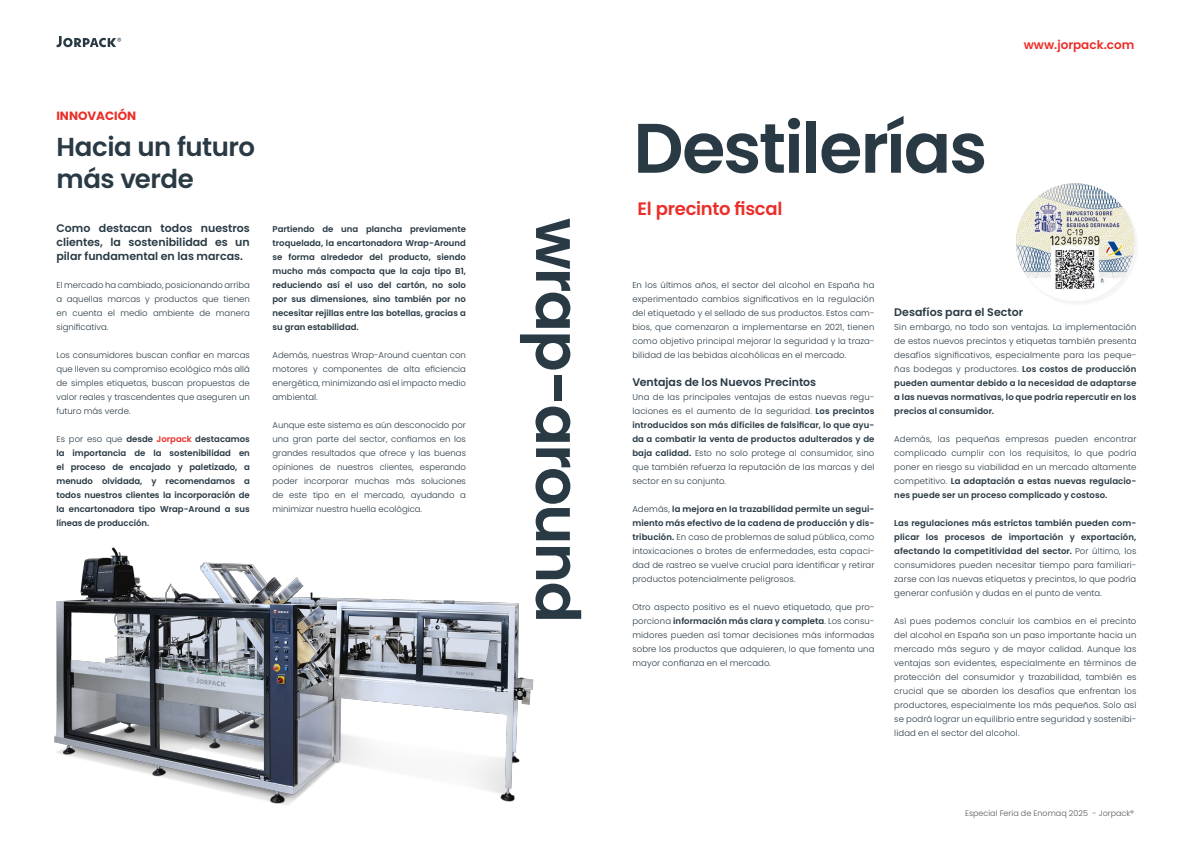
<style>
.page{position:relative;width:1191px;height:842px;background:#fff}
.page>*{position:absolute;margin:0;border:0;box-sizing:border-box;transform-origin:0 0}
.t1{font:600 70px "Poppins";letter-spacing:-.03em;color:#293a45}
.t2{font:600 61px "Poppins";letter-spacing:-.03em;color:#293a45}
.t3{font:600 26px/32.4px "Poppins";letter-spacing:-.02em;color:#293a45}
.t4{font:600 18px "Poppins";letter-spacing:-.015em;color:#eb2e29}
.t5{font:600 12px "Poppins";color:#eb2e29}
.t6{font:700 12px "Poppins";color:#eb2e29}
.t7{font:600 11px/14px "Poppins";color:#293a45;text-align:justify}
.t8{font:300 8.5px/14px "Poppins";letter-spacing:.01em;color:#293a45;text-align:justify}
.t9{font:600 8.5px/14px "Poppins";color:#293a45;text-align:justify}
.t10{font:300 8px "Poppins";color:#57585a}
.s1{font-weight:300}
.s2{color:#eb2e29}
.s3{font-weight:600}
</style>
<div class="page">
<svg style="left:57px;top:36px;width:64px;height:11px"></svg>
<img style="left:1016px;top:183px;width:118px;height:119px;border-radius:59px">
<img style="left:54px;top:547px;width:480px;height:258px">
<p class="t6" style="left:56px;top:109px;width:81px">INNOVACIÓN</p>
<p class="t3" style="left:56px;top:130px;width:200px">Hacia un futuro más verde</p>
<p class="t7" style="left:56px;top:221px;width:195px">Como destacan todos nuestros clientes, la sostenibilidad es un pilar fundamental en las marcas.</p>
<p class="t8" style="left:56px;top:278px;width:195px">El mercado ha cambiado, posicionando arriba a aquellas marcas y productos que tienen en cuenta el medio ambiente de manera significativa.</p>
<p class="t8" style="left:56px;top:348px;width:195px">Los consumidores buscan confiar en marcas que lleven su compromiso ecológico más allá de simples etiquetas, buscan propuestas de valor reales y trascendentes que aseguren un futuro más verde.</p>
<p class="t9" style="left:56px;top:432px;width:195px"><span class="s1">Es por eso que</span> desde <span class="s2">Jorpack</span> destacamos la importancia de la sostenibilidad en el proceso de encajado y paletizado, a menudo olvidada, y recomendamos a todos nuestros clientes la incorporación de la encartonadora tipo Wrap-Around a sus líneas de producción.</p>
<p class="t9" style="left:272px;top:222px;width:195px">Partiendo de una plancha previamente troquelada, la encartonadora Wrap-Around se forma alrededor del producto, siendo mucho más compacta que la caja tipo B1, reduciendo así el uso del cartón, no solo por sus dimensiones, sino también por no necesitar rejillas entre las botellas, gracias a su gran estabilidad.</p>
<p class="t8" style="left:272px;top:348px;width:195px">Además, nuestras Wrap-Around cuentan con motores y componentes de alta eficiencia energética, minimizando así el impacto medio ambiental.</p>
<p class="t8" style="left:272px;top:418px;width:195px">Aunque este sistema es aún desconocido por una gran parte del sector, confiamos en los grandes resultados que ofrece y las buenas opiniones de nuestros clientes, esperando poder incorporar muchas más soluciones de este tipo en el mercado, ayudando a minimizar nuestra huella ecológica.</p>
<p class="t2" style="left:593px;top:218px;width:406px;rotate:90deg">wrap-around</p>
<p class="t1" style="left:633px;top:108px;width:355px">Destilerías</p>
<p class="t4" style="left:637px;top:199px;width:146px">El precinto fiscal</p>
<h3 class="t5" style="left:1023px;top:37px;width:112px">www.jorpack.com</h3>
<p class="t8" style="left:632px;top:278px;width:244px">En los últimos años, el sector del alcohol en España ha experimentado cambios significativos en la regulación del etiquetado y el sellado de sus productos. Estos cam&shy;bios, que comenzaron a implementarse en 2021, tienen como objetivo principal mejorar la seguridad y la traza&shy;bilidad de las bebidas alcohólicas en el mercado.</p>
<p class="t7" style="left:632px;top:375px;width:185px">Ventajas de los Nuevos Precintos</p>
<p class="t8" style="left:632px;top:390px;width:244px">Una de las principales ventajas de estas nuevas regu&shy;laciones es el aumento de la seguridad. <span class="s3">Los precintos introducidos son más difíciles de falsificar, lo que ayu&shy;da a combatir la venta de productos adulterados y de baja calidad.</span> Esto no solo protege al consumidor, sino que también refuerza la reputación de las marcas y del sector en su conjunto.</p>
<p class="t8" style="left:632px;top:502px;width:244px">Además, <span class="s3">la mejora en la trazabilidad permite un segui&shy;miento más efectivo de la cadena de producción y dis&shy;tribución.</span> En caso de problemas de salud pública, como intoxicaciones o brotes de enfermedades, esta capaci&shy;dad de rastreo se vuelve crucial para identificar y retirar productos potencialmente peligrosos.</p>
<p class="t8" style="left:632px;top:600px;width:244px">Otro aspecto positivo es el nuevo etiquetado, que pro&shy;porciona <span class="s3">información más clara y completa</span>. Los consu&shy;midores pueden así tomar decisiones más informadas sobre los productos que adquieren, lo que fomenta una mayor confianza en el mercado.</p>
<p class="t7" style="left:894px;top:305px;width:130px">Desafíos para el Sector</p>
<p class="t8" style="left:894px;top:320px;width:244px">Sin embargo, no todo son ventajas. La implementación de estos nuevos precintos y etiquetas también presenta desafíos significativos, especialmente para las peque&shy;ñas bodegas y productores. <span class="s3">Los costos de producción pueden aumentar debido a la necesidad de adaptarse a las nuevas normativas, lo que podría repercutir en los precios al consumidor.</span></p>
<p class="t8" style="left:894px;top:432px;width:244px">Además, las pequeñas empresas pueden encontrar complicado cumplir con los requisitos, lo que podría poner en riesgo su viabilidad en un mercado altamente competitivo. <span class="s3">La adaptación a estas nuevas regulacio&shy;nes puede ser un proceso complicado y costoso.</span></p>
<p class="t8" style="left:894px;top:516px;width:244px"><span class="s3">Las regulaciones más estrictas también pueden com&shy;plicar los procesos de importación y exportación, afectando la competitividad del sector.</span> Por último, los consumidores pueden necesitar tiempo para familiari&shy;zarse con las nuevas etiquetas y precintos, lo que podría generar confusión y dudas en el punto de venta.</p>
<p class="t8" style="left:894px;top:614px;width:244px">Así pues podemos concluir los cambios en el precinto del alcohol en España son un paso importante hacia un mercado más seguro y de mayor calidad. Aunque las ventajas son evidentes, especialmente en términos de protección del consumidor y trazabilidad, también es crucial que se aborden los desafíos que enfrentan los productores, especialmente los más pequeños. Solo así se podrá lograr un equilibrio entre seguridad y sostenibi&shy;lidad en el sector del alcohol.</p>
<p class="t10" style="left:965px;top:808px;width:171px">Especial Feria de Enomaq 2025 - Jorpack®</p>
</div>
